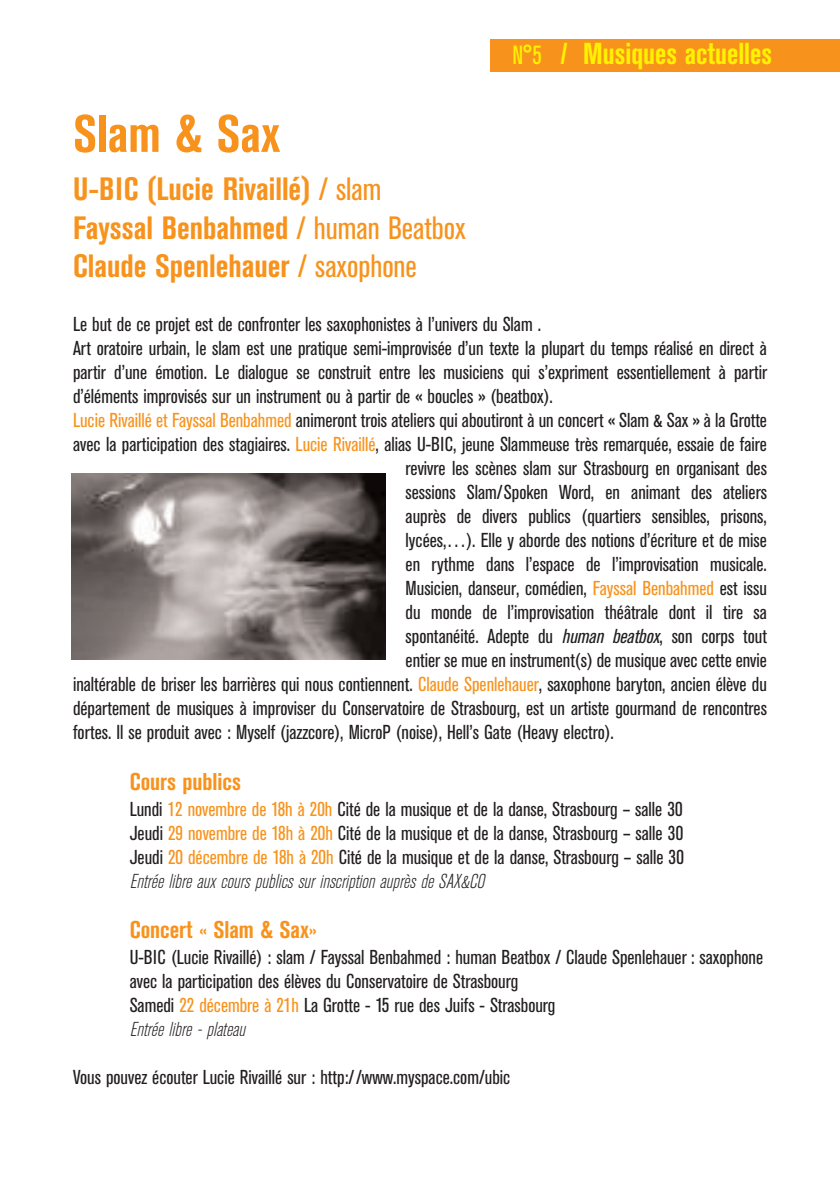
<style>
.page{position:relative;width:840px;height:1190px;background:#fff}
.page>*{position:absolute;margin:0;border:0;box-sizing:border-box;transform-origin:0 0}
.t1{font:700 condensed 52px "Akzidenz Grotesk BE";color:#f7931d}
.t2{font:700 condensed 32px/38.4px "Akzidenz Grotesk BE";color:#f7931d}
.t3{font:700 condensed 30px "Akzidenz Grotesk BE";color:#fff200;scale:.95 1}
.t4{font:700 condensed 24px "Akzidenz Grotesk BE";color:#f7931d}
.t5{font:condensed 20px/24px "Akzidenz Grotesk BE";color:#231f20;text-align:justify}
.s1{font-weight:400;font-size:26px}
.s2{font-weight:400}
.s3{color:#f7931d}
.s4{font-style:italic}
.s5{font-weight:300;font-style:italic}
</style>
<div class="page">
<img style="left:71px;top:473px;width:315px;height:186px">
<div style="left:491px;top:39px;width:349px;height:33px;background:#f7931d"></div>
<h3 class="t3" style="left:512px;top:42px;width:275px"><span class="s1">N°5</span> / Musiques actuelles</h3>
<h1 class="t1" style="left:73px;top:115px;width:209px">Slam &amp; Sax</h1>
<h2 class="t2" style="left:73px;top:172px;width:394px">U-BIC (Lucie Rivaillé) <span class="s2">/ slam<br></span>Fayssal Benbahmed <span class="s2">/ human Beatbox<br></span>Claude Spenlehauer <span class="s2">/ saxophone</span></h2>
<p class="t5" style="left:73px;top:314px;width:469px">Le but de ce projet est de confronter les saxophonistes à l’univers du Slam .</p>
<p class="t5" style="left:73px;top:338px;width:695px">Art oratoire urbain, le slam est une pratique semi-improvisée d’un texte la plupart du temps réalisé en direct à</p>
<p class="t5" style="left:73px;top:362px;width:695px">partir d’une émotion. Le dialogue se construit entre les musiciens qui s’expriment essentiellement à partir</p>
<p class="t5" style="left:73px;top:386px;width:481px">d’éléments improvisés sur un instrument ou à partir de « boucles » (beatbox).</p>
<p class="t5" style="left:73px;top:410px;width:695px"><span class="s3">Lucie Rivaillé et Fayssal Benbahmed</span> animeront trois ateliers qui aboutiront à un concert « Slam &amp; Sax » à la Grotte</p>
<p class="t5" style="left:73px;top:434px;width:695px">avec la participation des stagiaires. <span class="s3">Lucie Rivaillé</span>, alias U-BIC, jeune Slammeuse très remarquée, essaie de faire</p>
<p class="t5" style="left:406px;top:458px;width:363px">revivre les scènes slam sur Strasbourg en organisant des</p>
<p class="t5" style="left:406px;top:482px;width:363px">sessions Slam/Spoken Word, en animant des ateliers</p>
<p class="t5" style="left:406px;top:506px;width:363px">auprès de divers publics (quartiers sensibles, prisons,</p>
<p class="t5" style="left:406px;top:530px;width:363px">lycées,…). Elle y aborde des notions d’écriture et de mise</p>
<p class="t5" style="left:406px;top:554px;width:363px">en rythme dans l’espace de l’improvisation musicale.</p>
<p class="t5" style="left:406px;top:578px;width:363px">Musicien, danseur, comédien, <span class="s3">Fayssal Benbahmed</span> est issu</p>
<p class="t5" style="left:406px;top:602px;width:363px">du monde de l’improvisation théâtrale dont il tire sa</p>
<p class="t5" style="left:406px;top:626px;width:363px">spontanéité. Adepte du <span class="s4">human beatbox</span>, son corps tout</p>
<p class="t5" style="left:406px;top:650px;width:363px">entier se mue en instrument(s) de musique avec cette envie</p>
<p class="t5" style="left:73px;top:674px;width:695px">inaltérable de briser les barrières qui nous contiennent. <span class="s3">Claude Spenlehauer</span>, saxophone baryton, ancien élève du</p>
<p class="t5" style="left:73px;top:698px;width:695px">département de musiques à improviser du Conservatoire de Strasbourg, est un artiste gourmand de rencontres</p>
<p class="t5" style="left:73px;top:722px;width:542px">fortes. Il se produit avec : Myself (jazzcore), MicroP (noise), Hell’s Gate (Heavy electro).</p>
<p class="t4" style="left:130px;top:773px;width:113px">Cours publics</p>
<p class="t5" style="left:130px;top:798px;width:556px">Lundi <span class="s3">12 novembre de 18h à 20h</span> Cité de la musique et de la danse, Strasbourg – salle 30<br>Jeudi <span class="s3">29 novembre de 18h à 20h</span> Cité de la musique et de la danse, Strasbourg – salle 30<br>Jeudi <span class="s3">20 décembre de 18h à 20h</span> Cité de la musique et de la danse, Strasbourg – salle 30<br><span class="s5">Entrée libre aux cours publics sur inscription auprès de SAX&amp;CO</span></p>
<p class="t4" style="left:130px;top:922px;width:188px">Concert « Slam &amp; Sax»</p>
<p class="t5" style="left:130px;top:947px;width:635px;text-align:left">U-BIC (Lucie Rivaillé) : slam / Fayssal Benbahmed : human Beatbox / Claude Spenlehauer : saxophone avec la participation des élèves du Conservatoire de Strasbourg<br>Samedi <span class="s3">22 décembre à 21h</span> La Grotte - 15 rue des Juifs - Strasbourg<br><span class="s5">Entrée libre - plateau</span></p>
<p class="t5" style="left:73px;top:1067px;width:439px">Vous pouvez écouter Lucie Rivaillé sur : http://www.myspace.com/ubic</p>
</div>
